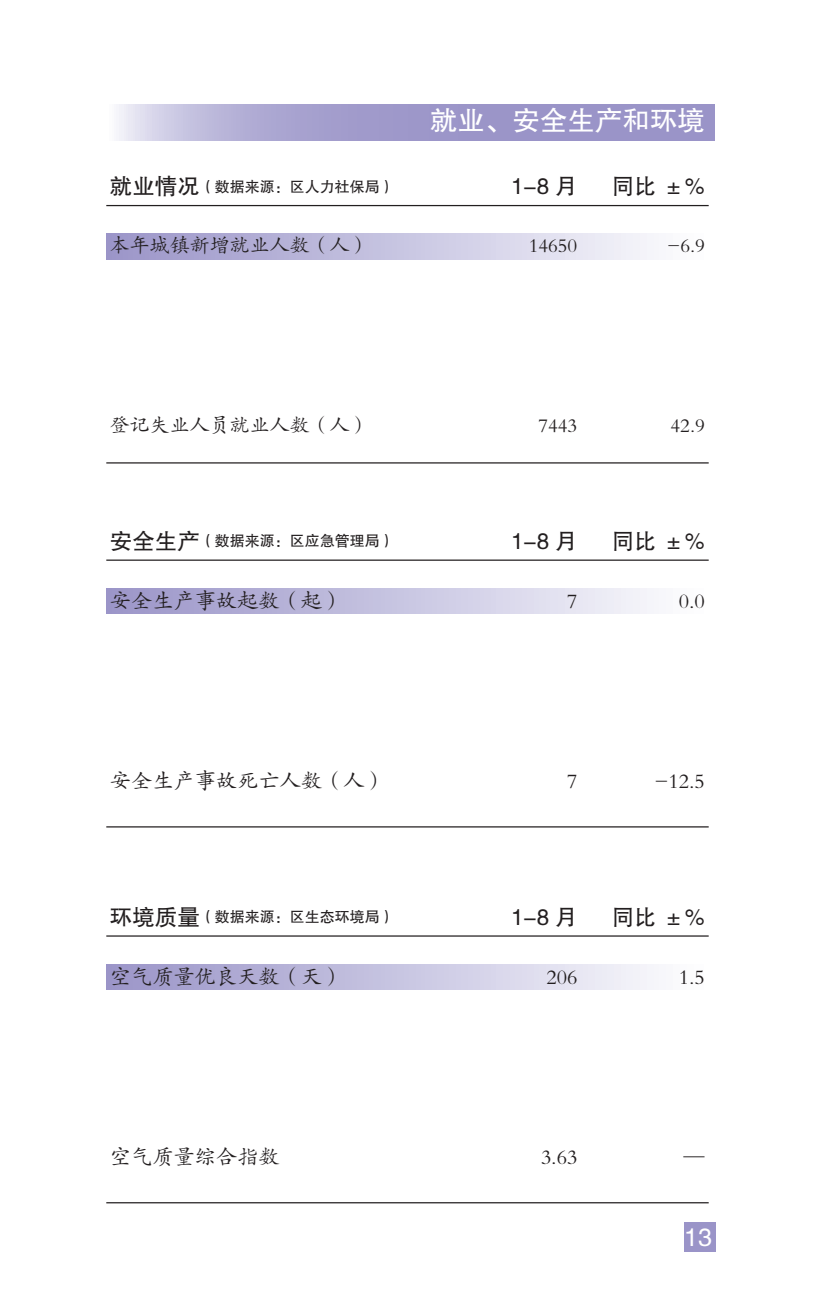
<style>
.page{position:relative;width:815px;height:1312px;background:#fff}
.page>*{position:absolute;margin:0;border:0;box-sizing:border-box;transform-origin:0 0}
.t1{font:27.5px "FZHTK GBK1 0";color:#fff}
.t2{font:25px "FZHTK GBK1 0";color:#fff}
.t3{font:22.5px "FZHTK GBK1 0";color:#231f20}
.t4{font:21.25px "FZKTJW GB1 0";color:#231f20}
.t5{font:20px "FZKTJW GB1 0";color:#231f20}
.t6{font:15px "FZHTK GBK1 0";color:#231f20}
.s1{font-size:22.5px}
</style>
<div class="page">
<svg style="left:119px;top:105px;width:596px;height:35px;background:#a7a2cf"></svg>
<div style="left:684px;top:1222px;width:32px;height:29px;background:#9a94c8"></div>
<div style="left:106px;top:588px;width:603px;height:25px;background:linear-gradient(to right,#9893c7,#fdfeff)"></div>
<div style="left:106px;top:963px;width:603px;height:26px;background:linear-gradient(to right,#9893c7,#fdfeff)"></div>
<hr style="left:106px;top:559px;width:603px;height:1px;background:#231f20">
<hr style="left:106px;top:935px;width:603px;height:1px;background:#231f20">
<hr style="left:106px;top:826px;width:603px;height:1px;background:#231f20">
<hr style="left:106px;top:1201px;width:603px;height:2px;background:#231f20">
<div style="left:106px;top:233px;width:603px;height:26px;background:linear-gradient(to right,#9893c7,#fdfeff)"></div>
<hr style="left:106px;top:205px;width:603px;height:1px;background:#231f20">
<hr style="left:106px;top:462px;width:603px;height:1px;background:#231f20">
<p class="t1" style="left:430px;top:105px;width:276px">就业、安全生产和环境</p>
<p class="t6" style="left:110px;top:178px;width:286px"><span class="s1">就业情况</span>（数据来源：区人力社保局）</p>
<p class="t3" style="left:511px;top:174px;width:68px">1-8 月</p>
<p class="t3" style="left:612px;top:174px;width:95px">同比 ±%</p>
<p class="t5" style="left:110px;top:235px;width:261px">本年城镇新增就业人数（人）</p>
<p class="t5" style="left:529px;top:235px;width:50px">14650</p>
<p class="t5" style="left:667px;top:235px;width:39px">-6.9</p>
<p class="t5" style="left:110px;top:415px;width:261px">登记失业人员就业人数（人）</p>
<p class="t5" style="left:539px;top:415px;width:40px">7443</p>
<p class="t5" style="left:671px;top:415px;width:36px">42.9</p>
<p class="t6" style="left:110px;top:532px;width:286px"><span class="s1">安全生产</span>（数据来源：区应急管理局）</p>
<p class="t3" style="left:511px;top:528px;width:68px">1-8 月</p>
<p class="t3" style="left:612px;top:528px;width:95px">同比 ±%</p>
<p class="t4" style="left:110px;top:589px;width:235px">安全生产事故起数（起）</p>
<p class="t4" style="left:567px;top:589px;width:12px">7</p>
<p class="t4" style="left:679px;top:589px;width:28px">0.0</p>
<p class="t4" style="left:110px;top:769px;width:278px">安全生产事故死亡人数（人）</p>
<p class="t4" style="left:567px;top:769px;width:12px">7</p>
<p class="t4" style="left:654px;top:769px;width:52px">-12.5</p>
<p class="t6" style="left:110px;top:908px;width:286px"><span class="s1">环境质量</span>（数据来源：区生态环境局）</p>
<p class="t3" style="left:511px;top:904px;width:68px">1-8 月</p>
<p class="t3" style="left:612px;top:904px;width:95px">同比 ±%</p>
<p class="t4" style="left:110px;top:965px;width:235px">空气质量优良天数（天）</p>
<p class="t4" style="left:546px;top:965px;width:32px">206</p>
<p class="t4" style="left:679px;top:965px;width:28px">1.5</p>
<p class="t4" style="left:110px;top:1145px;width:171px">空气质量综合指数</p>
<p class="t4" style="left:541px;top:1145px;width:38px">3.63</p>
<p class="t4" style="left:684px;top:1145px;width:23px">—</p>
<p class="t2" style="left:684px;top:1222px;width:29px">13</p>
</div>
